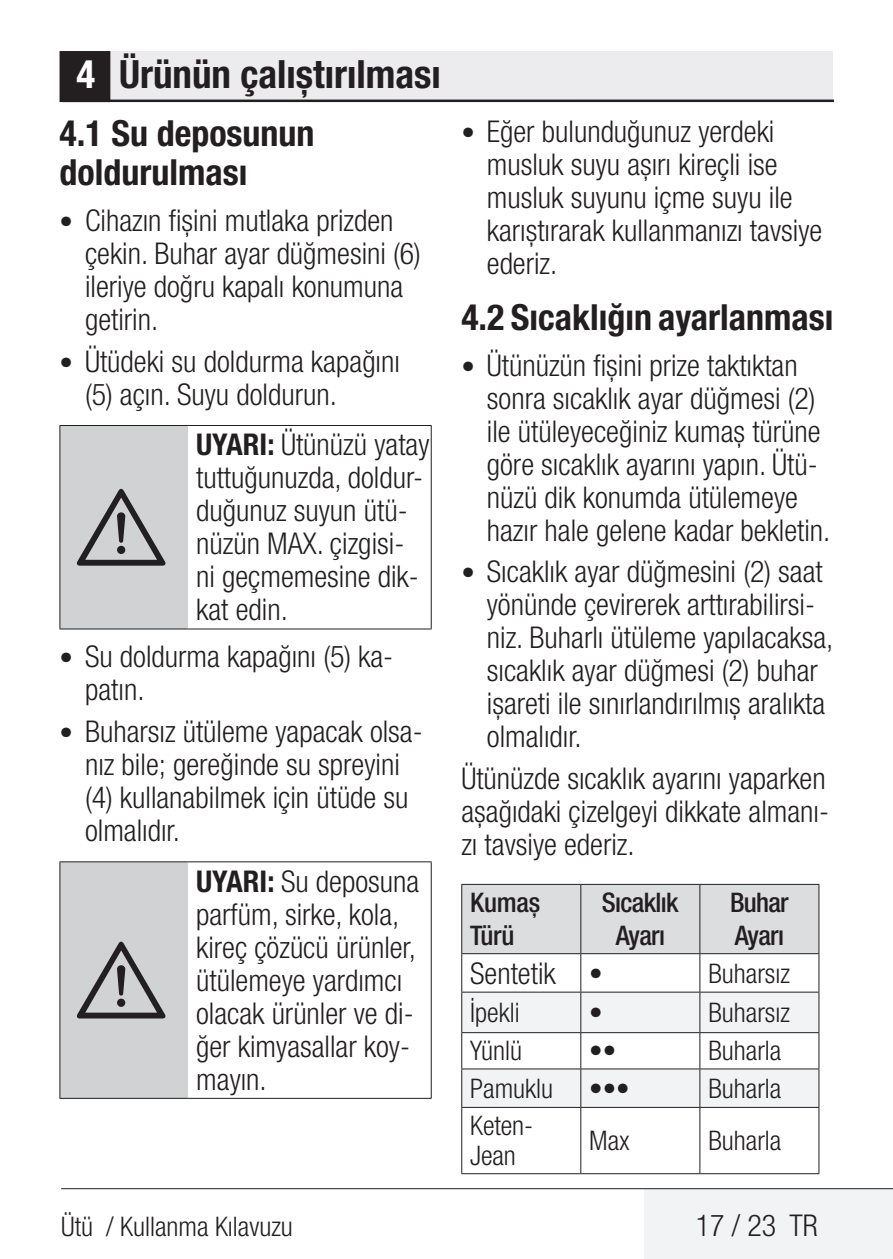
<style>
.page{position:relative;width:893px;height:1259px;background:#fff}
.page>*{position:absolute;margin:0;border:0;box-sizing:border-box;transform-origin:0 0}
.t1{font:96px "ZIWARNUN";color:#231f20}
.t2{font:700 condensed 39px "Helvetica Neue LT Pro";color:#231f20}
.t3{font:700 condensed 36px/39px "Helvetica Neue LT Pro";color:#231f20}
.t4{font:300 condensed 30px/33px "Helvetica Neue LT Pro";color:#231f20}
.t5{font:300 condensed 27px/30px "Helvetica Neue LT Pro";color:#231f20}
.t6{font:500 condensed 27px/33px "Helvetica Neue LT Pro";letter-spacing:-.025em;color:#231f20}
.s1{color:#fff}
.s2{font-weight:700;font-size:27px}
.s3{font-weight:700}
.s4{font-size:27px}
</style>
<div class="page">
<div style="left:644px;top:1188px;width:249px;height:71px;background:#f2f3f4"></div>
<hr style="left:61px;top:1188px;width:832px;height:1px;background:#231f20">
<div style="left:62px;top:51px;width:771px;height:50px;background:#ececee"></div>
<hr style="left:62px;top:100px;width:771px;height:2px;background:#231f20">
<div style="left:61px;top:53px;width:48px;height:48px;background:#231f20"></div>
<div style="left:60px;top:51px;width:50px;height:51px;border:3px solid #231f20"></div>
<div style="left:60px;top:425px;width:128px;height:204px;background:#d1d2d4"></div>
<hr style="left:188px;top:425px;width:244px;height:1px;background:#231f20">
<hr style="left:431px;top:426px;width:1px;height:202px;background:#231f20">
<hr style="left:188px;top:628px;width:244px;height:1px;background:#231f20">
<hr style="left:60px;top:425px;width:128px;height:1px;background:#231f20">
<hr style="left:59px;top:426px;width:1px;height:202px;background:#231f20">
<hr style="left:60px;top:628px;width:128px;height:1px;background:#231f20">
<div style="left:60px;top:862px;width:128px;height:236px;background:#d1d2d4"></div>
<hr style="left:188px;top:861px;width:244px;height:1px;background:#231f20">
<hr style="left:431px;top:862px;width:1px;height:236px;background:#231f20">
<hr style="left:188px;top:1097px;width:244px;height:1px;background:#231f20">
<hr style="left:60px;top:861px;width:128px;height:1px;background:#231f20">
<hr style="left:59px;top:862px;width:1px;height:236px;background:#231f20">
<hr style="left:60px;top:1097px;width:128px;height:1px;background:#231f20">
<div style="left:462px;top:885px;width:356px;height:68px;background:#dcdddf"></div>
<svg style="left:462px;top:992px;width:356px;height:115px"></svg>
<hr style="left:461px;top:884px;width:120px;height:1px;background:#231f20">
<hr style="left:461px;top:884px;width:1px;height:69px;background:#231f20">
<hr style="left:580px;top:884px;width:1px;height:69px;background:#231f20">
<hr style="left:461px;top:953px;width:120px;height:1px;background:#231f20">
<hr style="left:461px;top:954px;width:1px;height:37px;background:#231f20">
<hr style="left:580px;top:954px;width:1px;height:37px;background:#231f20">
<hr style="left:699px;top:954px;width:1px;height:37px;background:#231f20">
<hr style="left:818px;top:954px;width:1px;height:37px;background:#231f20">
<hr style="left:461px;top:992px;width:1px;height:40px;background:#231f20">
<hr style="left:461px;top:1069px;width:1px;height:38px;background:#231f20">
<hr style="left:580px;top:992px;width:1px;height:40px;background:#231f20">
<hr style="left:699px;top:992px;width:1px;height:40px;background:#231f20">
<hr style="left:818px;top:992px;width:1px;height:40px;background:#231f20">
<hr style="left:580px;top:1069px;width:1px;height:38px;background:#231f20">
<hr style="left:699px;top:1069px;width:1px;height:38px;background:#231f20">
<hr style="left:818px;top:1069px;width:1px;height:38px;background:#231f20">
<hr style="left:461px;top:1033px;width:1px;height:35px;background:#231f20">
<hr style="left:461px;top:1107px;width:1px;height:66px;background:#231f20">
<hr style="left:580px;top:1033px;width:1px;height:35px;background:#231f20">
<hr style="left:699px;top:1033px;width:1px;height:35px;background:#231f20">
<hr style="left:818px;top:1033px;width:1px;height:35px;background:#231f20">
<hr style="left:580px;top:1107px;width:1px;height:66px;background:#231f20">
<hr style="left:699px;top:1107px;width:1px;height:66px;background:#231f20">
<hr style="left:818px;top:1107px;width:1px;height:66px;background:#231f20">
<hr style="left:581px;top:884px;width:119px;height:1px;background:#231f20">
<hr style="left:700px;top:884px;width:119px;height:1px;background:#231f20">
<hr style="left:699px;top:884px;width:1px;height:69px;background:#231f20">
<hr style="left:818px;top:884px;width:1px;height:69px;background:#231f20">
<hr style="left:581px;top:953px;width:119px;height:1px;background:#231f20">
<hr style="left:700px;top:953px;width:119px;height:1px;background:#231f20">
<hr style="left:461px;top:991px;width:120px;height:1px;background:#231f20">
<hr style="left:581px;top:991px;width:119px;height:1px;background:#231f20">
<hr style="left:700px;top:991px;width:119px;height:1px;background:#231f20">
<hr style="left:461px;top:1032px;width:120px;height:1px;background:#231f20">
<hr style="left:581px;top:1032px;width:119px;height:1px;background:#231f20">
<hr style="left:700px;top:1032px;width:119px;height:1px;background:#231f20">
<hr style="left:461px;top:1068px;width:120px;height:1px;background:#231f20">
<hr style="left:581px;top:1068px;width:119px;height:1px;background:#231f20">
<hr style="left:700px;top:1068px;width:119px;height:1px;background:#231f20">
<hr style="left:461px;top:1107px;width:120px;height:1px;background:#231f20">
<hr style="left:581px;top:1107px;width:119px;height:1px;background:#231f20">
<hr style="left:700px;top:1107px;width:119px;height:1px;background:#231f20">
<hr style="left:461px;top:1173px;width:120px;height:1px;background:#231f20">
<hr style="left:581px;top:1173px;width:119px;height:1px;background:#231f20">
<hr style="left:700px;top:1173px;width:119px;height:1px;background:#231f20">
<h2 class="t2" style="left:77px;top:50px;width:366px"><span class="s1">4</span> Ürünün çalıştırılması</h2>
<p class="t3" style="left:60px;top:113px;width:257px">4.1 Su deposunun doldurulması</p>
<p class="t4" style="left:85px;top:204px;width:337px;text-indent:-26px"><span class="s2">•</span> Cihazın fişini mutlaka prizden çekin. Buhar ayar düğmesini (6) ileriye doğru kapalı konumuna getirin.</p>
<p class="t4" style="left:85px;top:344px;width:316px;text-indent:-26px"><span class="s2">•</span> Ütüdeki su doldurma kapağını (5) açın. Suyu doldurun.</p>
<p class="t4" style="left:196px;top:428px;width:235px"><span class="s3">UYARI:</span> Ütünüzü yatay tuttuğunuzda, doldur&shy;duğunuz suyun ütü&shy;nüzün MAX. çizgisi&shy;ni geçmemesine dik&shy;kat edin.</p>
<p class="t4" style="left:85px;top:640px;width:310px;text-indent:-26px"><span class="s2">•</span> Su doldurma kapağını (5) ka&shy;patın.</p>
<p class="t4" style="left:85px;top:714px;width:339px;text-indent:-26px"><span class="s2">•</span> Buharsız ütüleme yapacak olsa&shy;nız bile; gereğinde su spreyini (4) kullanabilmek için ütüde su olmalıdır.</p>
<h1 class="t1" style="left:77px;top:476px;width:94px">A</h1>
<h1 class="t1" style="left:77px;top:929px;width:94px">A</h1>
<p class="t4" style="left:196px;top:864px;width:225px"><span class="s3">UYARI:</span> Su deposuna parfüm, sirke, kola, kireç çözücü ürünler, ütülemeye yardımcı olacak ürünler ve di&shy;ğer kimyasallar koy&shy;mayın.</p>
<p class="t4" style="left:487px;top:115px;width:337px;text-indent:-26px"><span class="s2">•</span> Eğer bulunduğunuz yerdeki musluk suyu aşırı kireçli ise musluk suyunu içme suyu ile karıştırarak kullanmanızı tavsiye ederiz.</p>
<p class="t3" style="left:461px;top:297px;width:374px">4.2 Sıcaklığın ayarlanması</p>
<p class="t4" style="left:487px;top:348px;width:345px;text-indent:-26px"><span class="s2">•</span> Ütünüzün fişini prize taktıktan sonra sıcaklık ayar düğmesi (2) ile ütüleyeceğiniz kumaş türüne göre sıcaklık ayarını yapın. Ütü&shy;nüzü dik konumda ütülemeye hazır hale gelene kadar bekletin.</p>
<p class="t4" style="left:487px;top:555px;width:348px;text-indent:-26px"><span class="s2">•</span> Sıcaklık ayar düğmesini (2) saat yönünde çevirerek arttırabilirsi&shy;niz. Buharlı ütüleme yapılacaksa, sıcaklık ayar düğmesi (2) buhar işareti ile sınırlandırılmış aralıkta olmalıdır.</p>
<p class="t4" style="left:461px;top:761px;width:369px;text-align:justify">Ütünüzde sıcaklık ayarını yaparken aşağıdaki çizelgeyi dikkate almanı&shy;zı tavsiye ederiz.</p>
<p class="t6" style="left:470px;top:885px;width:71px">Kumaş<br>Türü</p>
<p class="t6" style="left:602px;top:886px;width:78px;text-align:center">Sıcaklık<br>Ayarı</p>
<p class="t6" style="left:730px;top:885px;width:60px">Buhar<br>Ayarı</p>
<p class="t4" style="left:470px;top:956px;width:134px">Sentetik <span class="s4">•</span></p>
<p class="t5" style="left:708px;top:957px;width:83px">Buharsız</p>
<p class="t5" style="left:470px;top:997px;width:51px">İpekli</p>
<p class="t5" style="left:589px;top:997px;width:15px">•</p>
<p class="t5" style="left:708px;top:997px;width:83px">Buharsız</p>
<p class="t5" style="left:470px;top:1035px;width:53px">Yünlü</p>
<p class="t5" style="left:589px;top:1035px;width:28px">••</p>
<p class="t5" style="left:708px;top:1035px;width:74px">Buharla</p>
<p class="t5" style="left:470px;top:1073px;width:84px">Pamuklu</p>
<p class="t5" style="left:589px;top:1073px;width:42px">•••</p>
<p class="t5" style="left:708px;top:1073px;width:74px">Buharla</p>
<p class="t5" style="left:470px;top:1110px;width:64px">Keten-<br>Jean</p>
<p class="t5" style="left:589px;top:1125px;width:42px">Max</p>
<p class="t5" style="left:708px;top:1125px;width:74px">Buharla</p>
<p class="t5" style="left:61px;top:1210px;width:233px">Ütü / Kullanma Kılavuzu</p>
<p class="t4" style="left:696px;top:1208px;width:123px">17 / 23 TR</p>
</div>
